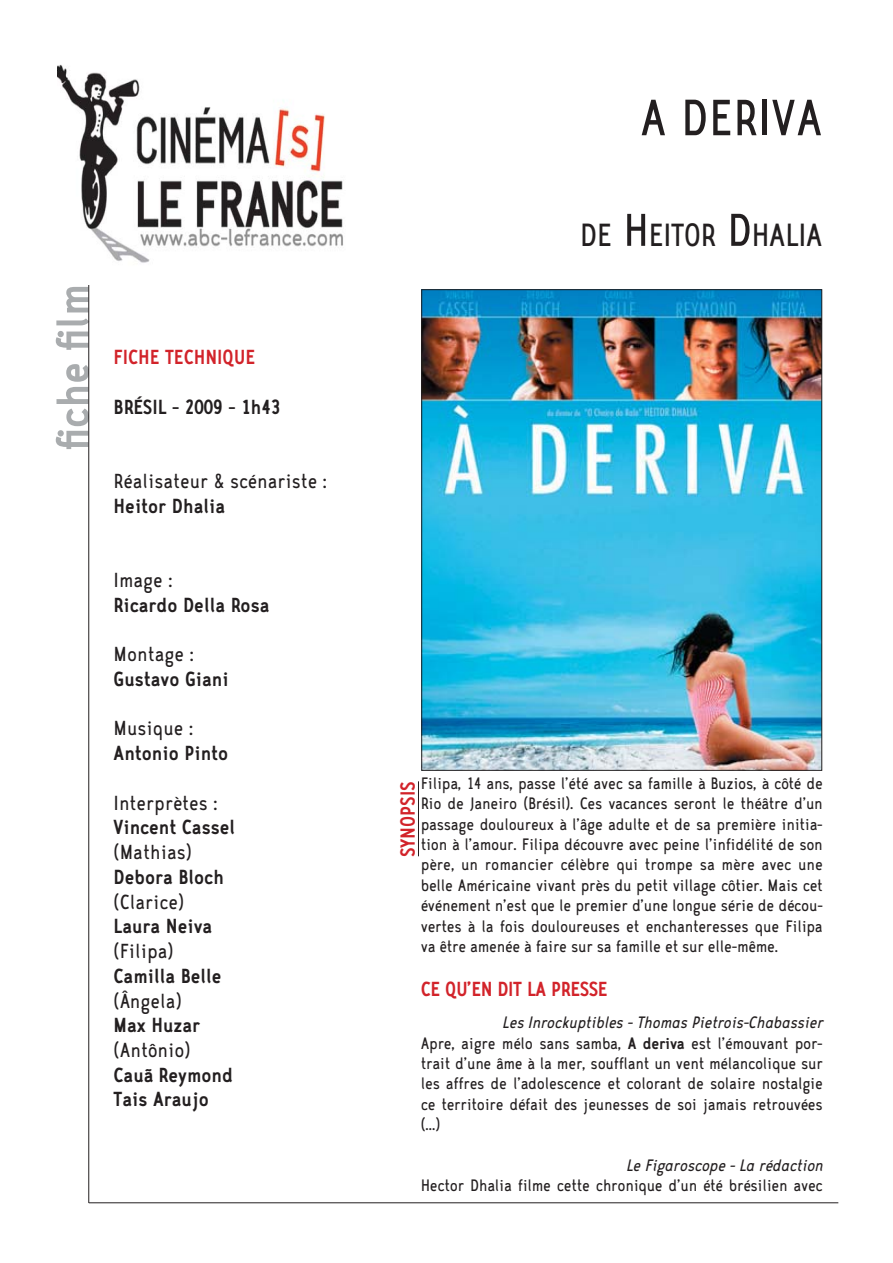
<style>
.page{position:relative;width:893px;height:1263px;background:#fff}
.page>*{position:absolute;margin:0;border:0;box-sizing:border-box;transform-origin:0 0}
.t1{font:58.2px "CA Zaracusa Narrow";color:#231f20}
.t2{font:700 52.35px "CA Zaracusa Narrow";color:#a9acae}
.t3{font:36.6px "CA Zaracusa Narrow";letter-spacing:-.02em;color:#231f20}
.t4{font:700 23.25px/24.8px "CA Zaracusa Narrow";color:#231f20}
.t5{font:23.25px "CA Zaracusa Narrow";color:#231f20}
.t6{font:700 23.25px "CA Zaracusa Narrow";color:#d2232a}
.t7{font:18.9px/20.4px "CA Zaracusa Narrow";letter-spacing:-.015em;color:#231f20;text-align:justify}
.t8{font:italic 18.9px "CA Zaracusa Narrow";letter-spacing:-.015em;color:#231f20}
.s1{font-size:52.35px}
.s2{font-style:italic}
.s3{font-weight:700}
</style>
<div class="page">
<hr style="left:89px;top:281px;width:1px;height:922px;background:#231f20">
<img style="left:57px;top:64px;width:286px;height:221px">
<img style="left:423px;top:291px;width:397px;height:478px">
<hr style="left:418px;top:781px;width:1px;height:75px;background:#231f20">
<hr style="left:89px;top:1202px;width:749px;height:1px;background:#231f20">
<h2 class="t2" style="left:56px;top:449px;width:166px;rotate:-90deg">fiche film</h2>
<p class="t6" style="left:114px;top:350px;width:143px">FICHE TECHNIQUE</p>
<p class="t4" style="left:114px;top:397px;width:168px">BRÉSIL - 2009 - 1h43</p>
<p class="t5" style="left:114px;top:474px;width:215px">Réalisateur &amp; scénariste :</p>
<p class="t4" style="left:114px;top:496px;width:113px">Heitor Dhalia</p>
<p class="t5" style="left:114px;top:573px;width:61px">Image :</p>
<p class="t4" style="left:114px;top:595px;width:157px">Ricardo Della Rosa</p>
<p class="t5" style="left:114px;top:647px;width:82px">Montage :</p>
<p class="t4" style="left:114px;top:669px;width:117px">Gustavo Giani</p>
<p class="t5" style="left:114px;top:721px;width:81px">Musique :</p>
<p class="t4" style="left:114px;top:744px;width:116px">Antonio Pinto</p>
<p class="t5" style="left:114px;top:795px;width:106px">Interprètes :</p>
<p class="t4" style="left:114px;top:818px;width:123px">Vincent Cassel</p>
<p class="t5" style="left:114px;top:845px;width:80px">(Mathias)</p>
<p class="t4" style="left:114px;top:867px;width:112px">Debora Bloch</p>
<p class="t5" style="left:114px;top:894px;width:72px">(Clarice)</p>
<p class="t4" style="left:114px;top:917px;width:100px">Laura Neiva</p>
<p class="t5" style="left:114px;top:944px;width:62px">(Filipa)</p>
<p class="t4" style="left:114px;top:966px;width:109px">Camilla Belle</p>
<p class="t5" style="left:114px;top:993px;width:70px">(Ângela)</p>
<p class="t4" style="left:114px;top:1016px;width:88px">Max Huzar</p>
<p class="t5" style="left:114px;top:1043px;width:78px">(Antônio)</p>
<p class="t4" style="left:114px;top:1065px;width:121px">Cauã Reymond<br>Tais Araujo</p>
<h1 class="t1" style="left:640px;top:100px;width:184px">A DERIVA</h1>
<h3 class="t3" style="left:580px;top:223px;width:244px">DE <span class="s1">H</span>EITOR <span class="s1">D</span>HALIA</h3>
<p class="t6" style="left:401px;top:857px;width:78px;rotate:-90deg">SYNOPSIS</p>
<p class="t7" style="left:421px;top:775px;width:404px">Filipa, 14 ans, passe l’été avec sa famille à Buzios, à côté de Rio de Janeiro (Brésil). Ces vacances seront le théâtre d’un passage douloureux à l’âge adulte et de sa première initia&shy;tion à l’amour. Filipa découvre avec peine l’infidélité de son père, un romancier célèbre qui trompe sa mère avec une belle Américaine vivant près du petit village côtier. Mais cet événement n’est que le premier d’une longue série de décou&shy;vertes à la fois douloureuses et enchanteresses que Filipa va être amenée à faire sur sa famille et sur elle-même.</p>
<p class="t6" style="left:421px;top:981px;width:188px">CE QU’EN DIT LA PRESSE</p>
<p class="t7" style="left:421px;top:1015px;width:404px;text-indent:81px"><span class="s2">Les Inrockuptibles - Thomas Pietrois-Chabassier </span>Apre, aigre mélo sans samba, <span class="s3">A deriva</span> est l’émouvant por&shy;trait d’une âme à la mer, soufflant un vent mélancolique sur les affres de l’adolescence et colorant de solaire nostalgie ce territoire défait des jeunesses de soi jamais retrouvées (...)</p>
<p class="t8" style="left:626px;top:1159px;width:199px">Le Figaroscope - La rédaction</p>
<p class="t7" style="left:421px;top:1178px;width:404px">Hector Dhalia filme cette chronique d’un été brésilien avec</p>
</div>
